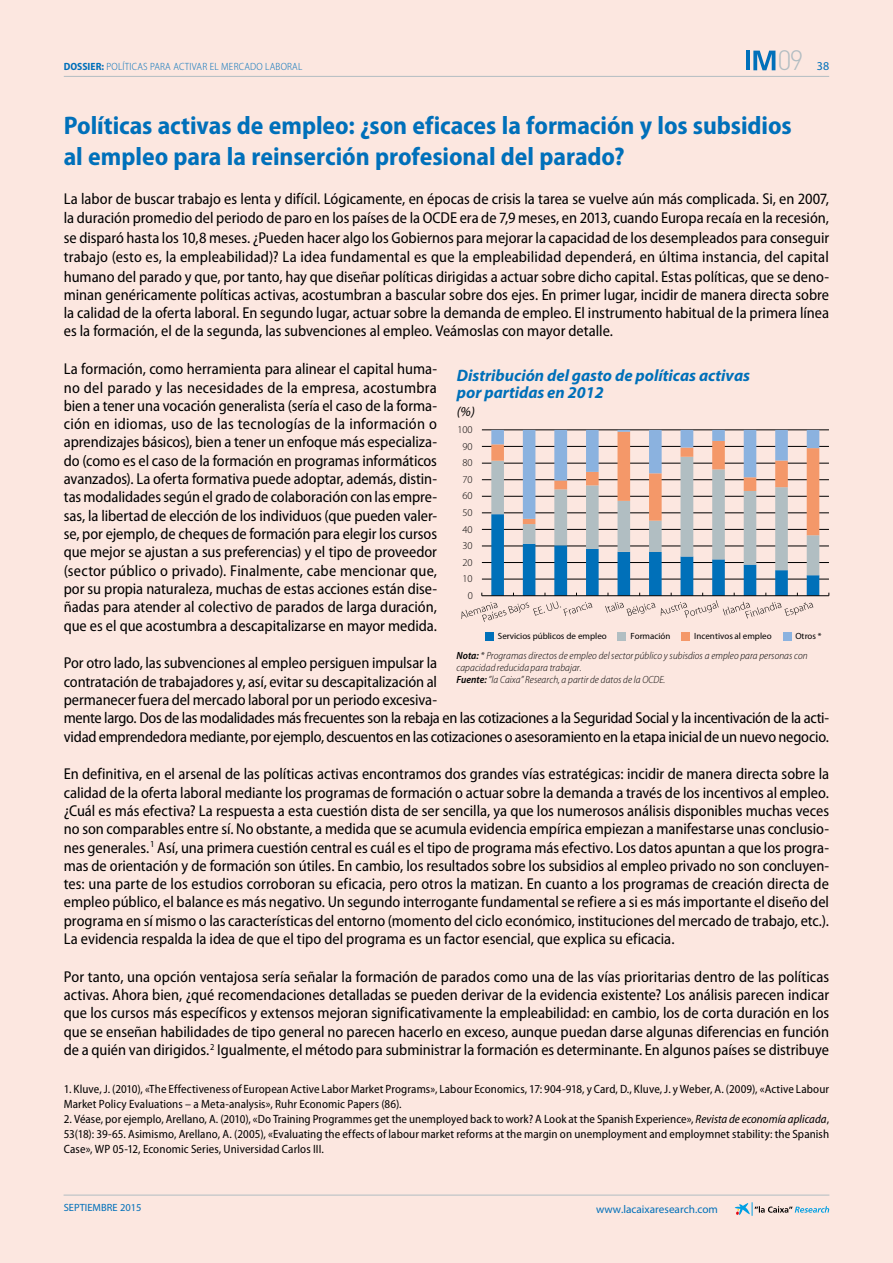
<style>
.page{position:relative;width:893px;height:1263px;background:#fce7e0}
.page>*{position:absolute;margin:0;border:0;box-sizing:border-box;transform-origin:0 0}
.t1{font:300 27.6px "DIN Pro";color:#b2bdc2}
.t2{font:700 semi-condensed 25.5px/30.6px "Myriad Pro";color:#0070ba}
.t3{font:italic 700 16.5px/16.4px "Myriad Pro";color:#0070b9}
.t4{font:semi-condensed 15.75px/18.3px "Myriad Pro";letter-spacing:-.01em;color:#000;text-align:justify}
.t5{font:italic 13.5px "Myriad Pro";color:#000}
.t6{font:semi-condensed 12px/15px "Myriad Pro";letter-spacing:.01em;color:#000}
.t7{font:12px "Myriad Pro";color:#0070ba}
.t8{font:11.25px "Myriad Pro";color:#0070ba}
.t9{font:italic 300 semi-condensed 10.5px/11.9px "Myriad Pro";letter-spacing:.005em;color:#000}
.t10{font:300 semi-condensed 10.5px "Myriad Pro";letter-spacing:.02em;color:#0070ba}
.t11{font:300 10.5px "Myriad Pro";letter-spacing:-.005em;color:#000}
.t12{font:10.5px "Myriad Pro";color:#0070ba}
.t13{font:9px "Myriad Pro";color:#000}
.s1{font-weight:700}
.s2{font-weight:600}
.s3{font-style:italic}
</style>
<div class="page">
<hr style="left:64px;top:76px;width:765px;height:1px;background:#b2bdc2">
<hr style="left:64px;top:1195px;width:765px;height:1px;background:#b2bdc2">
<svg style="left:735px;top:1202px;width:94px;height:14px"></svg>
<svg style="left:753px;top:51px;width:22px;height:19px"></svg>
<hr style="left:746px;top:51px;width:4px;height:19px;background:#0070ba">
<hr style="left:482px;top:579px;width:347px;height:1px;background:#000">
<hr style="left:482px;top:562px;width:347px;height:1px;background:#000">
<hr style="left:482px;top:546px;width:347px;height:1px;background:#000">
<hr style="left:482px;top:529px;width:347px;height:1px;background:#000">
<hr style="left:482px;top:513px;width:347px;height:1px;background:#000">
<hr style="left:482px;top:496px;width:347px;height:1px;background:#000">
<hr style="left:482px;top:479px;width:347px;height:1px;background:#000">
<hr style="left:482px;top:463px;width:347px;height:1px;background:#000">
<hr style="left:482px;top:446px;width:347px;height:1px;background:#000">
<hr style="left:482px;top:430px;width:347px;height:1px;background:#000">
<hr style="left:482px;top:595px;width:347px;height:1px;background:#000">
<svg style="left:462px;top:430px;width:357px;height:192px"></svg>
<div style="left:485px;top:632px;width:9px;height:9px;background:#0070b9"></div>
<div style="left:617px;top:632px;width:8px;height:8px;background:#b1bec2"></div>
<div style="left:681px;top:632px;width:9px;height:9px;background:#f49869"></div>
<div style="left:783px;top:632px;width:9px;height:8px;background:#8bb2df"></div>
<h1 class="t1" style="left:777px;top:42px;width:28px">09</h1>
<p class="t10" style="left:64px;top:61px;width:240px"><span class="s1">DOSSIER:</span> POLÍTICAS PARA ACTIVAR EL MERCADO LABORAL</p>
<p class="t7" style="left:817px;top:60px;width:14px">38</p>
<h2 class="t2" style="left:64px;top:110px;width:729px">Políticas activas de empleo: ¿son eficaces la formación y los subsidios al empleo para la reinserción profesional del parado?</h2>
<p class="t4" style="left:64px;top:189px;width:767px;line-height:19px">La labor de buscar trabajo es lenta y difícil. Lógicamente, en épocas de crisis la tarea se vuelve aún más complicada. Si, en 2007, la duración promedio del periodo de paro en los países de la OCDE era de 7,9 meses, en 2013, cuando Europa recaía en la recesión, se disparó hasta los 10,8 meses. ¿Pueden hacer algo los Gobiernos para mejorar la capacidad de los desempleados para conseguir trabajo (esto es, la empleabilidad)? La idea fundamental es que la empleabilidad dependerá, en última instancia, del capital humano del parado y que, por tanto, hay que diseñar políticas dirigidas a actuar sobre dicho capital. Estas políticas, que se deno&shy;minan genéricamente políticas activas, acostumbran a bascular sobre dos ejes. En primer lugar, incidir de manera directa sobre la calidad de la oferta laboral. En segundo lugar, actuar sobre la demanda de empleo. El instrumento habitual de la primera línea es la formación, el de la segunda, las subvenciones al empleo. Veámoslas con mayor detalle.</p>
<p class="t4" style="left:64px;top:360px;width:375px">La formación, como herramienta para alinear el capital huma&shy;no del parado y las necesidades de la empresa, acostumbra bien a tener una vocación generalista (sería el caso de la forma&shy;ción en idiomas, uso de las tecnologías de la información o aprendizajes básicos), bien a tener un enfoque más especializa&shy;do (como es el caso de la formación en programas informáticos avanzados). La oferta formativa puede adoptar, además, distin&shy;tas modalidades según el grado de colaboración con las empre&shy;sas, la libertad de elección de los individuos (que pueden valer&shy;se, por ejemplo, de cheques de formación para elegir los cursos que mejor se ajustan a sus preferencias) y el tipo de proveedor (sector público o privado). Finalmente, cabe mencionar que, por su propia naturaleza, muchas de estas acciones están dise&shy;ñadas para atender al colectivo de parados de larga duración, que es el que acostumbra a descapitalizarse en mayor medida.</p>
<p class="t4" style="left:64px;top:654px;width:767px;text-align:left">Por otro lado, las subvenciones al empleo persiguen impulsar la<br>contratación de trabajadores y, así, evitar su descapitalización al<br>permanecer fuera del mercado laboral por un periodo excesiva-<br>mente largo. Dos de las modalidades más frecuentes son la rebaja en las cotizaciones a la Seguridad Social y la incentivación de la acti&shy;vidad emprendedora mediante, por ejemplo, descuentos en las cotizaciones o asesoramiento en la etapa inicial de un nuevo negocio.</p>
<p class="t4" style="left:64px;top:765px;width:767px">En definitiva, en el arsenal de las políticas activas encontramos dos grandes vías estratégicas: incidir de manera directa sobre la calidad de la oferta laboral mediante los programas de formación o actuar sobre la demanda a través de los incentivos al empleo. ¿Cuál es más efectiva? La respuesta a esta cuestión dista de ser sencilla, ya que los numerosos análisis disponibles muchas veces no son comparables entre sí. No obstante, a medida que se acumula evidencia empírica empiezan a manifestarse unas conclusio&shy;nes generales.<sup>1</sup> Así, una primera cuestión central es cuál es el tipo de programa más efectivo. Los datos apuntan a que los progra&shy;mas de orientación y de formación son útiles. En cambio, los resultados sobre los subsidios al empleo privado no son concluyen&shy;tes: una parte de los estudios corroboran su eficacia, pero otros la matizan. En cuanto a los programas de creación directa de empleo público, el balance es más negativo. Un segundo interrogante fundamental se refiere a si es más importante el diseño del programa en sí mismo o las características del entorno (momento del ciclo económico, instituciones del mercado de trabajo, etc.).<br>La evidencia respalda la idea de que el tipo del programa es un factor esencial, que explica su eficacia.</p>
<p class="t4" style="left:64px;top:968px;width:767px">Por tanto, una opción ventajosa sería señalar la formación de parados como una de las vías prioritarias dentro de las políticas activas. Ahora bien, ¿qué recomendaciones detalladas se pueden derivar de la evidencia existente? Los análisis parecen indicar que los cursos más específicos y extensos mejoran significativamente la empleabilidad: en cambio, los de corta duración en los que se enseñan habilidades de tipo general no parecen hacerlo en exceso, aunque puedan darse algunas diferencias en función de a quién van dirigidos.<sup>2</sup> Igualmente, el método para subministrar la formación es determinante. En algunos países se distribuye</p>
<p class="t3" style="left:457px;top:368px;width:295px">Distribución del gasto de políticas activas por partidas en 2012</p>
<p class="t5" style="left:457px;top:404px;width:20px">(%)</p>
<p class="t11" style="left:457px;top:424px;width:17px">100</p>
<p class="t11" style="left:463px;top:440px;width:12px">90</p>
<p class="t11" style="left:463px;top:457px;width:12px">80</p>
<p class="t11" style="left:463px;top:473px;width:12px">70</p>
<p class="t11" style="left:463px;top:490px;width:12px">60</p>
<p class="t11" style="left:463px;top:507px;width:12px">50</p>
<p class="t11" style="left:463px;top:523px;width:12px">40</p>
<p class="t11" style="left:463px;top:540px;width:12px">30</p>
<p class="t11" style="left:463px;top:556px;width:12px">20</p>
<p class="t11" style="left:463px;top:573px;width:12px">10</p>
<p class="t11" style="left:468px;top:589px;width:7px">0</p>
<p class="t13" style="left:498px;top:631px;width:110px">Servicios públicos de empleo</p>
<p class="t13" style="left:630px;top:631px;width:41px">Formación</p>
<p class="t13" style="left:694px;top:631px;width:79px">Incentivos al empleo</p>
<p class="t13" style="left:795px;top:631px;width:28px">Otros *</p>
<p class="t9" style="left:456px;top:650px;width:353px"><span class="s2">Nota:</span> * Programas directos de empleo del sector público y subisdios a empleo para personas con capacidad reducida para trabajar.<br><span class="s2">Fuente:</span> ”la Caixa” Research, a partir de datos de la OCDE.</p>
<p class="t6" style="left:64px;top:1082px;width:767px">1. Kluve, J. (2010), «The Effectiveness of European Active Labor Market Programs», Labour Economics, 17: 904-918, y Card, D., Kluve, J. y Weber, A. (2009), «Active Labour<br>Market Policy Evaluations – a Meta-analysis», Ruhr Economic Papers (86).</p>
<p class="t6" style="left:64px;top:1112px;width:767px;text-align:justify">2. Véase, por ejemplo, Arellano, A. (2010), «Do Training Programmes get the unemployed back to work? A Look at the Spanish Experience», <span class="s3">Revista de economía aplicada</span>, 53(18): 39-65. Asimismo, Arellano, A. (2005), «Evaluating the effects of labour market reforms at the margin on unemployment and employmnet stability: the Spanish Case», WP 05-12, Economic Series, Universidad Carlos III.</p>
<p class="t12" style="left:64px;top:1202px;width:79px">SEPTIEMBRE 2015</p>
<p class="t8" style="left:596px;top:1203px;width:123px">www.lacaixaresearch.com</p>
</div>
